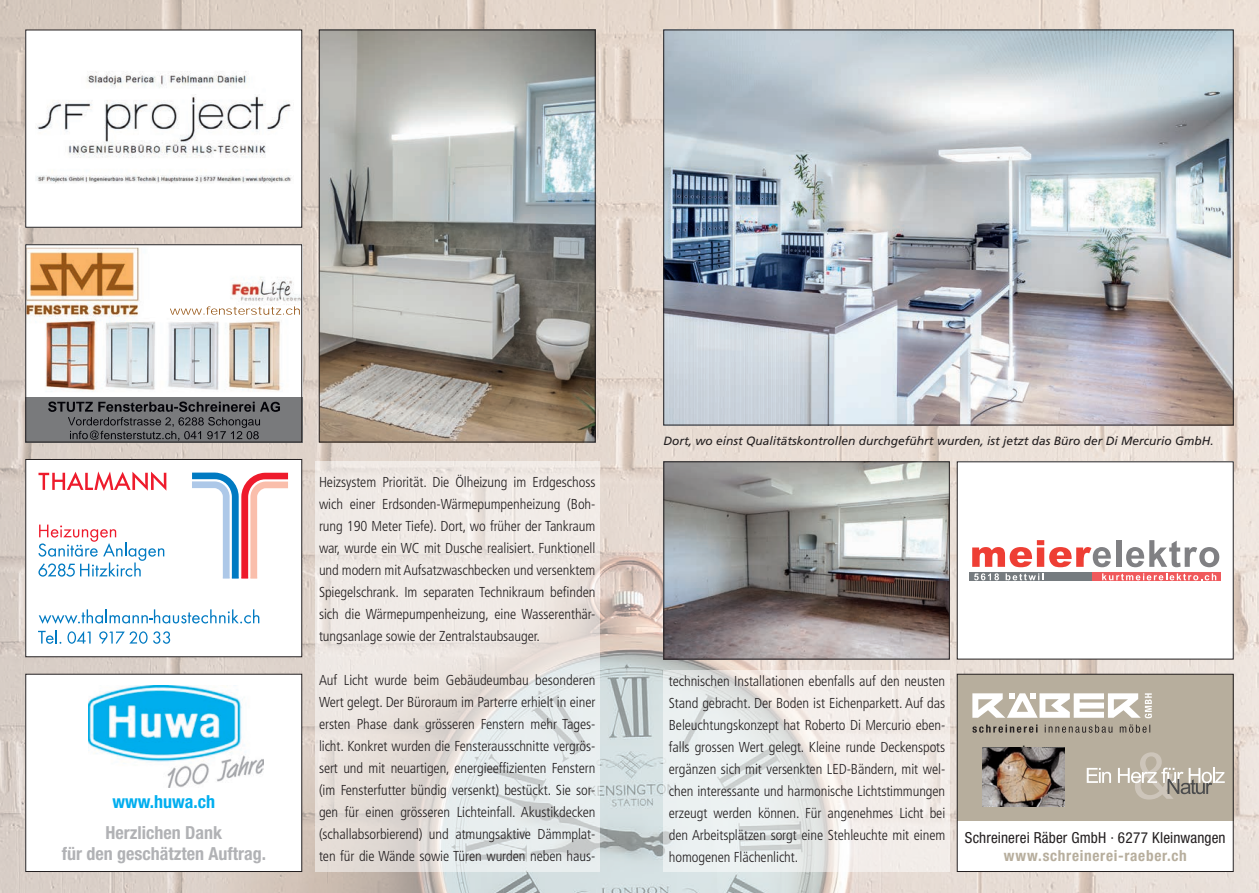
<style>
.page{position:relative;width:1259px;height:893px;background:#fff}
.page>*{position:absolute;margin:0;border:0;box-sizing:border-box;transform-origin:0 0}
.t1{font:700 condensed 18px/21.6px "Helvetica Neue LT Std";color:#b1b2b5;text-align:center}
.t2{font:700 condensed 18px "Helvetica Neue LT Std";color:#00aeef}
.t3{font:condensed 15.15px "Helvetica Neue LT Std";letter-spacing:.005em;color:#231f20}
.t4{font:700 condensed 15.15px "Helvetica Neue LT Std";letter-spacing:.045em;color:#b7ae9d}
.t5{font:300 condensed 14.4px/22px "Frutiger LT Std";letter-spacing:-.005em;color:#231f20;text-align:justify}
.t6{font:italic 12px "Frutiger LT Std";color:#231f20}
</style>
<div class="page">
<img style="left:0;top:0;width:1259px;height:893px">
<svg style="left:315px;top:462px;width:285px;height:410px;background:#e9e5e1"></svg>
<svg style="left:663px;top:670px;width:286px;height:202px;background:#ecebe9"></svg>
<img style="left:321px;top:32px;width:272px;height:408px">
<div style="left:319px;top:30px;width:276px;height:412px;border:1px solid #231f20"></div>
<div style="left:26px;top:30px;width:276px;height:197px;background:#fff"></div>
<img style="left:35px;top:71px;width:257px;height:112px">
<img style="left:25px;top:244px;width:275px;height:153px">
<img style="left:25px;top:397px;width:275px;height:45px">
<div style="left:26px;top:244px;width:276px;height:198px;border:1px solid #231f20"></div>
<div style="left:26px;top:459px;width:276px;height:198px;background:#fff"></div>
<svg style="left:192px;top:473px;width:96px;height:105px"></svg>
<svg style="left:38px;top:471px;width:128px;height:20px"></svg>
<svg style="left:38px;top:525px;width:126px;height:52px"></svg>
<svg style="left:39px;top:609px;width:220px;height:15px"></svg>
<svg style="left:38px;top:630px;width:23px;height:14px"></svg>
<svg style="left:67px;top:631px;width:24px;height:13px"></svg>
<svg style="left:99px;top:631px;width:71px;height:13px"></svg>
<div style="left:26px;top:459px;width:276px;height:198px;border:1px solid #231f20"></div>
<div style="left:26px;top:674px;width:276px;height:197px;background:#fff"></div>
<img style="left:88px;top:685px;width:175px;height:102px">
<div style="left:26px;top:674px;width:276px;height:198px;border:1px solid #231f20"></div>
<div style="left:957px;top:674px;width:276px;height:197px;background:#fff"></div>
<div style="left:957px;top:674px;width:276px;height:147px;background:#b7ae9d"></div>
<svg style="left:972px;top:724px;width:178px;height:9px"></svg>
<svg style="left:972px;top:693px;width:180px;height:25px"></svg>
<img style="left:982px;top:747px;width:83px;height:60px">
<svg style="left:1086px;top:768px;width:25px;height:15px"></svg>
<svg style="left:1118px;top:752px;width:106px;height:48px"></svg>
<div style="left:957px;top:674px;width:276px;height:198px;border:1px solid #231f20"></div>
<img style="left:665px;top:464px;width:282px;height:193px">
<div style="left:663px;top:462px;width:286px;height:197px;border:1px solid #231f20"></div>
<img style="left:665px;top:32px;width:566px;height:391px">
<div style="left:957px;top:462px;width:276px;height:197px;background:#fff"></div>
<div style="left:1089px;top:573px;width:132px;height:8px;background:#f0595c"></div>
<svg style="left:972px;top:540px;width:139px;height:27px"></svg>
<div style="left:1116px;top:540px;width:5px;height:27px;background:#808083"></div>
<svg style="left:1126px;top:540px;width:93px;height:27px"></svg>
<div style="left:970px;top:573px;width:121px;height:8px;background:#757b7f"></div>
<svg style="left:974px;top:573px;width:25px;height:7px"></svg>
<svg style="left:1005px;top:573px;width:38px;height:7px"></svg>
<svg style="left:1102px;top:573px;width:114px;height:7px"></svg>
<p class="t6" style="left:663px;top:434px;width:552px">Dort, wo einst Qualitätskontrollen durchgeführt wurden, ist jetzt das Büro der Di Mercurio GmbH.</p>
<p class="t5" style="left:319px;top:471px;width:278px">Heizsystem Priorität. Die Ölheizung im Erdgeschoss wich einer Erdsonden-Wärmepumpenheizung (Boh&shy;rung 190 Meter Tiefe). Dort, wo früher der Tankraum war, wurde ein WC mit Dusche realisiert. Funktionell und modern mit Aufsatzwaschbecken und versenktem Spiegelschrank. Im separaten Technikraum befinden sich die Wärmepumpenheizung, eine Wasserenthär&shy;tungsanlage sowie der Zentralstaubsauger.</p>
<p class="t5" style="left:319px;top:669px;width:278px">Auf Licht wurde beim Gebäudeumbau besonderen Wert gelegt. Der Büroraum im Parterre erhielt in einer ersten Phase dank grösseren Fenstern mehr Tages&shy;licht. Konkret wurden die Fensterausschnitte vergrös&shy;sert und mit neuartigen, energieeffizienten Fenstern (im Fensterfutter bündig versenkt) bestückt. Sie sor&shy;gen für einen grösseren Lichteinfall. Akustikdecken (schallabsorbierend) und atmungsaktive Dämmplat&shy;ten für die Wände sowie Türen wurden neben haus-</p>
<p class="t5" style="left:669px;top:670px;width:278px">technischen Installationen ebenfalls auf den neusten Stand gebracht. Der Boden ist Eichenparkett. Auf das Beleuchtungskonzept hat Roberto Di Mercurio eben&shy;falls grossen Wert gelegt. Kleine runde Deckenspots ergänzen sich mit versenkten LED-Bändern, mit wel&shy;chen interessante und harmonische Lichtstimmungen erzeugt werden können. Für angenehmes Licht bei den Arbeitsplätzen sorgt eine Stehleuchte mit einem homogenen Flächenlicht.</p>
<p class="t2" style="left:112px;top:791px;width:104px">www.huwa.ch</p>
<p class="t1" style="left:62px;top:821px;width:206px">Herzlichen Dank<br>für den geschätzten Auftrag.</p>
<p class="t3" style="left:964px;top:829px;width:262px">Schreinerei Räber GmbH · 6277 Kleinwangen</p>
<p class="t4" style="left:1003px;top:847px;width:184px">www.schreinerei-raeber.ch</p>
</div>
